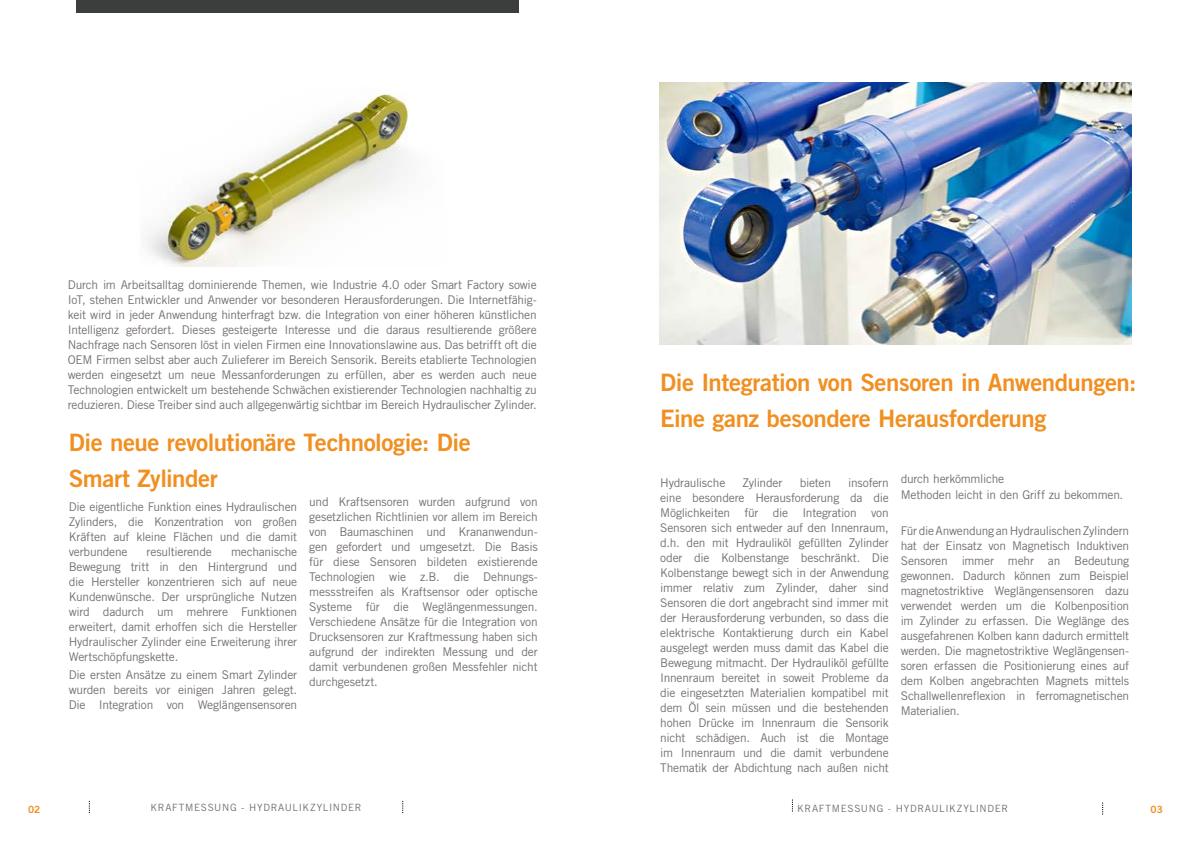
<style>
.page{position:relative;width:1191px;height:842px;background:#fff}
.page>*{position:absolute;margin:0;border:0;box-sizing:border-box;transform-origin:0 0}
.t1{font:24px/36px "Trade Gothic Bold Two";letter-spacing:-.02em;color:#f18f20}
.t2{font:12px/15px "Trade Gothic";letter-spacing:-.02em;color:#76706f;text-align:justify}
.t3{font:10px "Trade Gothic";letter-spacing:.07em;color:#76706f}
.t4{font:10px "Trade Gothic Bold Two";color:#f18f20}
</style>
<div class="page">
<div style="left:76px;top:0;width:443px;height:12px;background:#3c3d3d"></div>
<img style="left:147px;top:87px;width:262px;height:180px">
<img style="left:659px;top:82px;width:472px;height:263px">
<p class="t2" style="left:68px;top:277px;width:470px">Durch im Arbeitsalltag dominierende Themen, wie Industrie 4.0 oder Smart Factory sowie IoT, stehen Entwickler und Anwender vor besonderen Herausforderungen. Die Internetfähig&shy;keit wird in jeder Anwendung hinterfragt bzw. die Integration von einer höheren künstlichen Intelligenz gefordert. Dieses gesteigerte Interesse und die daraus resultierende größere Nachfrage nach Sensoren löst in vielen Firmen eine Innovationslawine aus. Das betrifft oft die OEM Firmen selbst aber auch Zulieferer im Bereich Sensorik. Bereits etablierte Technologien werden eingesetzt um neue Messanforderungen zu erfüllen, aber es werden auch neue Technologien entwickelt um bestehende Schwächen existierender Technologien nachhaltig zu reduzieren. Diese Treiber sind auch allgegenwärtig sichtbar im Bereich Hydraulischer Zylinder.</p>
<h1 class="t1" style="left:69px;top:424px;width:403px">Die neue revolutionäre Technologie: Die<br>Smart Zylinder</h1>
<p class="t2" style="left:69px;top:499px;width:230px">Die eigentliche Funktion eines Hydraulischen Zylinders, die Konzentration von großen Kräften auf kleine Flächen und die damit verbundene</p>
<p class="t2" style="left:309px;top:494px;width:230px">und Kraftsensoren wurden aufgrund von gesetzlichen Richtlinien vor allem im Bereich von Baumaschinen und Krananwendun&shy;gen gefordert und umgesetzt. Die Basis für diese Sensoren bildeten existierende Technologien wie z.B. die Dehnungs&shy;messstreifen als Kraftsensor oder optische Systeme für die Weglängenmessungen.<br>Verschiedene Ansätze für die Integration von Drucksensoren zur Kraftmessung haben sich aufgrund der indirekten Messung und der damit verbundenen großen Messfehler nicht durchgesetzt.</p>
<p class="t2" style="left:69px;top:544px;width:230px;text-indent:162px">mechanische Bewegung tritt in den Hintergrund und die Hersteller konzentrieren sich auf neue Kundenwünsche. Der ursprüngliche Nutzen wird dadurch um mehrere Funktionen erweitert, damit erhoffen sich die Hersteller Hydraulischer Zylinder eine Erweiterung ihrer Wertschöpfungskette.</p>
<p class="t2" style="left:69px;top:667px;width:230px">Die ersten Ansätze zu einem Smart Zylinder wurden bereits vor einigen Jahren gelegt.<br>Die Integration von Weglängensensoren</p>
<p class="t2" style="left:147px;top:544px;width:67px">resultierende</p>
<h1 class="t1" style="left:660px;top:364px;width:478px">Die Integration von Sensoren in Anwendungen:<br>Eine ganz besondere Herausforderung</h1>
<p class="t2" style="left:660px;top:475px;width:230px;text-indent:188px">insofern eine besondere Herausforderung da die Möglichkeiten für die Integration von Sensoren sich entweder auf den Innenraum, d.h. den mit Hydrauliköl gefüllten Zylinder oder die Kolbenstange beschränkt. Die Kolbenstange bewegt sich in der Anwendung immer relativ zum Zylinder, daher sind Sensoren die dort angebracht sind immer mit der Herausforderung verbunden, so dass die elektrische Kontaktierung durch ein Kabel ausgelegt werden muss damit das Kabel die Bewegung mitmacht. Der Hydrauliköl gefüllte Innenraum bereitet in soweit Probleme da die eingesetzten Materialien kompatibel mit dem Öl sein müssen und die bestehenden hohen Drücke im Innenraum die Sensorik nicht schädigen. Auch ist die Montage im Innenraum und die damit verbundene Thematik der Abdichtung nach außen nicht</p>
<p class="t2" style="left:900px;top:470px;width:224px;line-height:16.2px">durch herkömmliche<br>Methoden leicht in den Griff zu bekommen.</p>
<p class="t2" style="left:660px;top:475px;width:67px">Hydraulische</p>
<p class="t2" style="left:742px;top:475px;width:41px">Zylinder</p>
<p class="t2" style="left:799px;top:475px;width:33px">bieten</p>
<p class="t2" style="left:900px;top:523px;width:230px">Für die Anwendung an Hydraulischen Zylindern hat der Einsatz von Magnetisch Induktiven Sensoren immer mehr an Bedeutung gewonnen. Dadurch können zum Beispiel magnetostriktive Weglängensensoren dazu verwendet werden um die Kolbenposition im Zylinder zu erfassen. Die Weglänge des ausgefahrenen Kolben kann dadurch ermittelt werden. Die magnetostriktive Weglängensen&shy;soren erfassen die Positionierung eines auf dem Kolben angebrachten Magnets mittels Schallwellenreflexion in ferromagnetischen Materialien.</p>
<p class="t4" style="left:28px;top:803px;width:14px">02</p>
<p class="t3" style="left:151px;top:802px;width:212px">KRAFTMESSUNG - HYDRAULIKZYLINDER</p>
<p class="t3" style="left:797px;top:802px;width:212px">KRAFTMESSUNG - HYDRAULIKZYLINDER</p>
<p class="t4" style="left:1150px;top:803px;width:14px">03</p>
</div>
